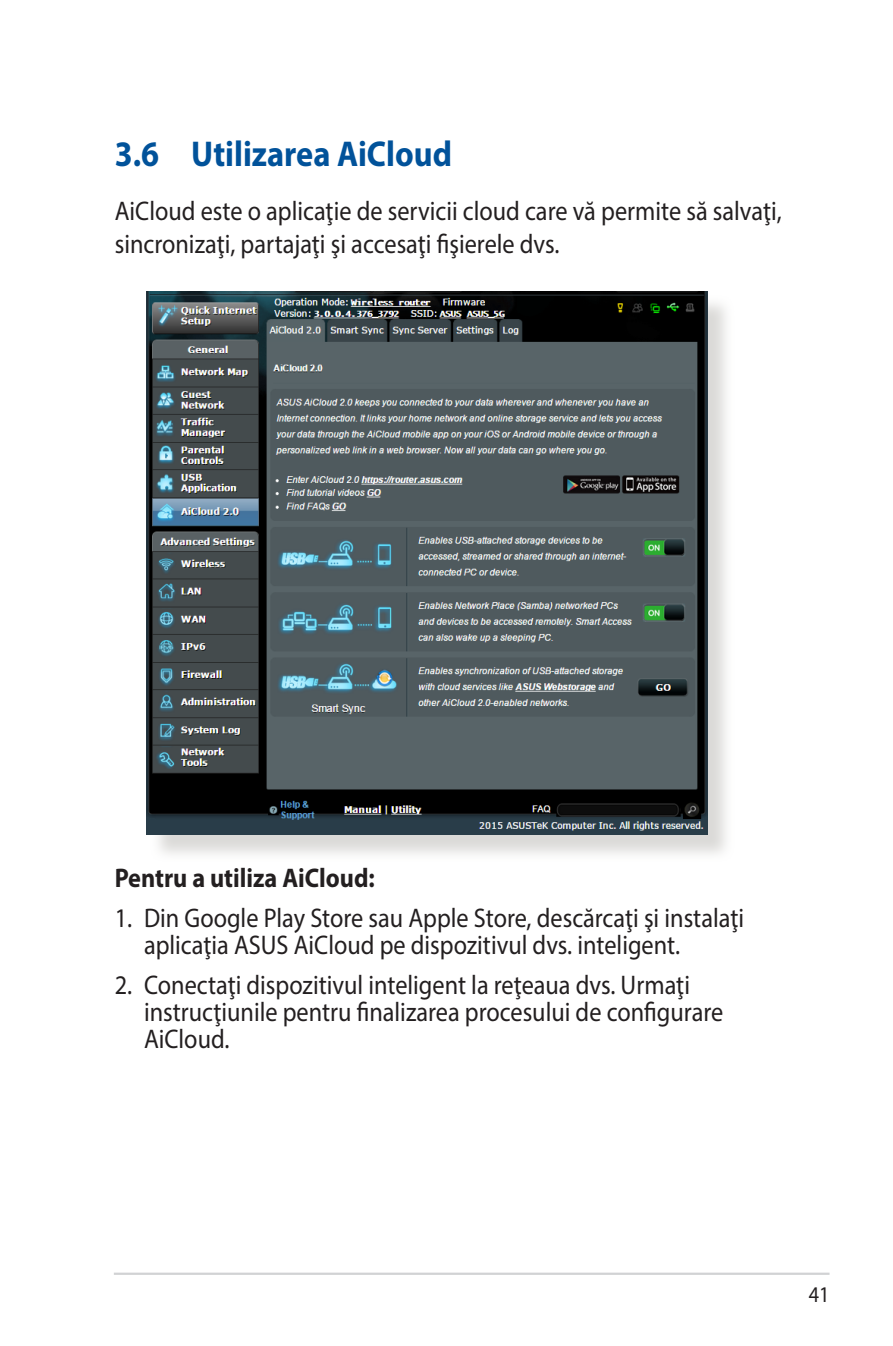
<style>
.page{position:relative;width:893px;height:1346px;background:#fff}
.page>*{position:absolute;margin:0;border:0;box-sizing:border-box;transform-origin:0 0}
.t1{font:700 36px "Myriad Pro";color:#01529a;scale:.9 1}
.t2{font:27px/27px "Myriad Pro";color:#231f20;scale:.9 1}
.t3{font:700 27px "Myriad Pro";color:#231f20;scale:.9 1}
.t4{font:22.5px "Myriad Pro";color:#231f20;scale:.9 1}
</style>
<div class="page">
<hr style="left:114px;top:1272px;width:715px;height:3px;background:#d1d2d4">
<div style="left:150px;top:295px;width:585px;height:567px;background:#cfcecb;opacity:.75"></div>
<img style="left:147px;top:291px;width:560px;height:543px">
<h1 class="t1" style="left:115px;top:130px;width:376px">3.6 Utilizarea AiCloud</h1>
<p class="t2" style="left:115px;top:195px;width:743px;line-height:32.4px">AiCloud este o aplicaţie de servicii cloud care vă permite să salvaţi, sincronizaţi, partajaţi şi accesaţi fişierele dvs.</p>
<p class="t3" style="left:115px;top:861px;width:290px">Pentru a utiliza AiCloud:</p>
<p class="t2" style="left:144px;top:904px;width:668px;text-indent:-29px">1. Din Google Play Store sau Apple Store, descărcaţi şi instalaţi aplicaţia ASUS AiCloud pe dispozitivul dvs. inteligent.</p>
<p class="t2" style="left:144px;top:971px;width:645px;text-indent:-29px">2. Conectaţi dispozitivul inteligent la reţeaua dvs. Urmaţi instrucţiunile pentru finalizarea procesului de configurare<br>AiCloud.</p>
<p class="t4" style="left:809px;top:1281px;width:25px">41</p>
</div>
